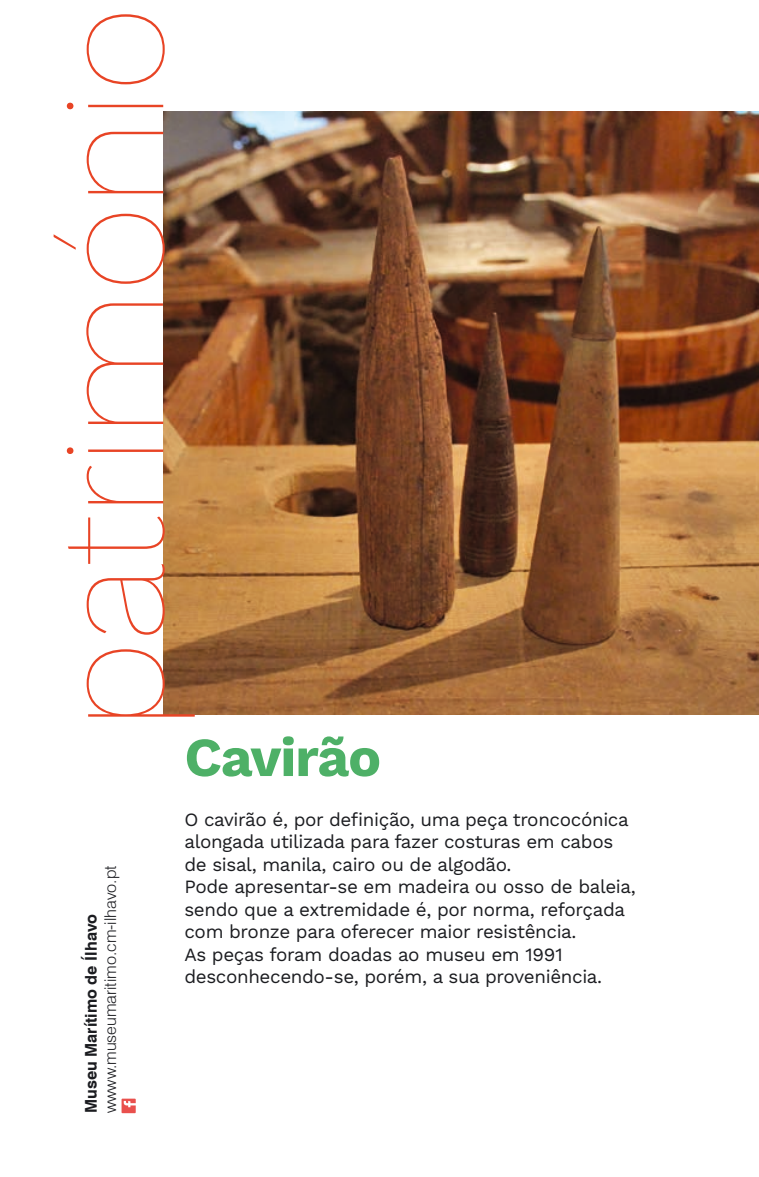
<style>
.page{position:relative;width:759px;height:1177px;background:#fff}
.page>*{position:absolute;margin:0;border:0;box-sizing:border-box;transform-origin:0 0}
.t1{font:100 150px "Work Sans";color:#e84425}
.t2{font:700 55px "Work Sans";letter-spacing:-.02em;color:#4eb067}
.t3{font:18.75px/22.5px "Work Sans";letter-spacing:-.02em;color:#1b1c20}
.t4{font:300 16.25px "Swiss 721 BT";color:#1b1c20}
.t5{font:700 16.25px "Swiss 721 BT";color:#1b1c20}
</style>
<div class="page">
<img style="left:163px;top:111px;width:595px;height:603px">
<svg style="left:121px;top:1098px;width:15px;height:15px"></svg>
<h1 class="t1" style="left:24px;top:729px;width:724px;rotate:-90deg">património</h1>
<p class="t4" style="left:100px;top:1113px;width:249px;rotate:-90deg">wwww.museumaritimo.cm-ilhavo.pt</p>
<p class="t5" style="left:81px;top:1113px;width:201px;rotate:-90deg">Museu Marítimo de Ílhavo</p>
<h2 class="t2" style="left:184px;top:725px;width:198px">Cavirão</h2>
<p class="t3" style="left:184px;top:809px;width:452px">O cavirão é, por definição, uma peça troncocónica alongada utilizada para fazer costuras em cabos de sisal, manila, cairo ou de algodão.<br>Pode apresentar-se em madeira ou osso de baleia, sendo que a extremidade é, por norma, reforçada com bronze para oferecer maior resistência.<br>As peças foram doadas ao museu em 1991 desconhecendo-se, porém, a sua proveniência.</p>
</div>
